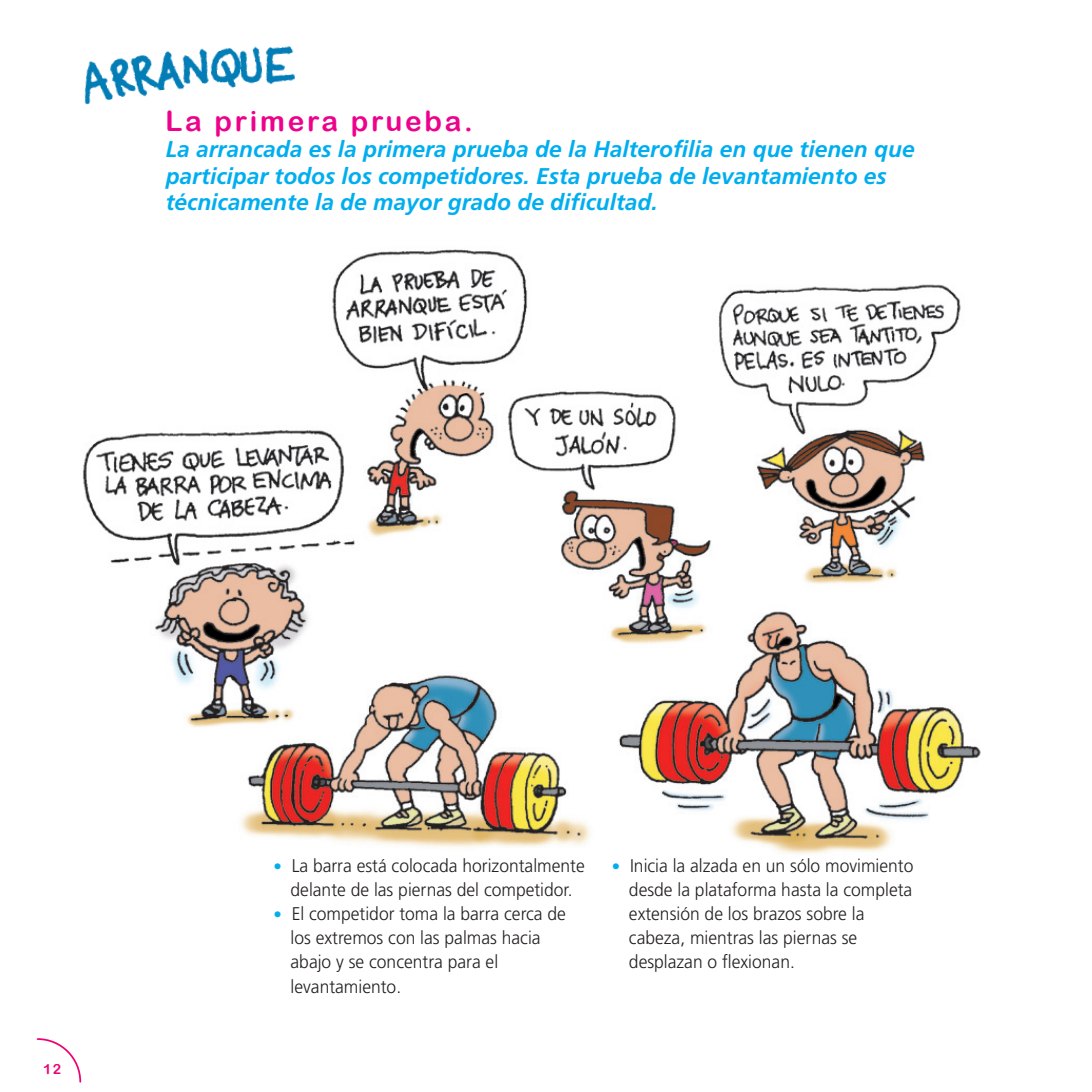
<style>
.page{position:relative;width:1092px;height:1092px;background:#fff}
.page>*{position:absolute;margin:0;border:0;box-sizing:border-box;transform-origin:0 0}
.t1{font:28px "Arial Rounded MT Bold";letter-spacing:.1em;color:#ed028c}
.t2{font:italic 700 22.75px/26.2px "Frutiger";color:#00aeef}
.t3{font:300 18.38px/24.2px "Frutiger";color:#231f20;scale:.95 1}
.t4{font:14px "Arial Rounded MT Bold";color:#ed0274}
.s1{font-weight:900;font-size:24.5px;color:#00aeef}
</style>
<div class="page">
<svg style="left:36px;top:1038px;width:46px;height:45px"></svg>
<img style="left:84px;top:46px;width:211px;height:59px">
<img style="left:332px;top:249px;width:196px;height:288px">
<img style="left:83px;top:426px;width:286px;height:301px">
<img style="left:502px;top:389px;width:209px;height:215px">
<img style="left:718px;top:284px;width:243px;height:300px">
<img style="left:232px;top:663px;width:358px;height:185px">
<img style="left:610px;top:604px;width:371px;height:250px">
<p class="t1" style="left:165px;top:104px;width:309px">La primera prueba.</p>
<p class="t2" style="left:166px;top:136px;width:750px">La arrancada es la primera prueba de la Halterofilia en que tienen que participar todos los competidores. Esta prueba de levantamiento es técnicamente la de mayor grado de dificultad.</p>
<p class="t4" style="left:43px;top:1060px;width:20px">12</p>
<p class="t3" style="left:273px;top:853px;width:329px"><span class="s1">·</span> La barra está colocada horizontalmente</p>
<p class="t3" style="left:290px;top:877px;width:298px">delante de las piernas del competidor.</p>
<p class="t3" style="left:273px;top:901px;width:310px"><span class="s1">·</span> El competidor toma la barra cerca de</p>
<p class="t3" style="left:290px;top:926px;width:265px">los extremos con las palmas hacia</p>
<p class="t3" style="left:290px;top:950px;width:220px">abajo y se concentra para el</p>
<p class="t3" style="left:290px;top:974px;width:118px">levantamiento.</p>
<p class="t3" style="left:629px;top:853px;width:301px;text-indent:-18px"><span class="s1">·</span> Inicia la alzada en un sólo movimiento desde la plataforma hasta la completa extensión de los brazos sobre la cabeza, mientras las piernas se desplazan o flexionan.</p>
</div>
